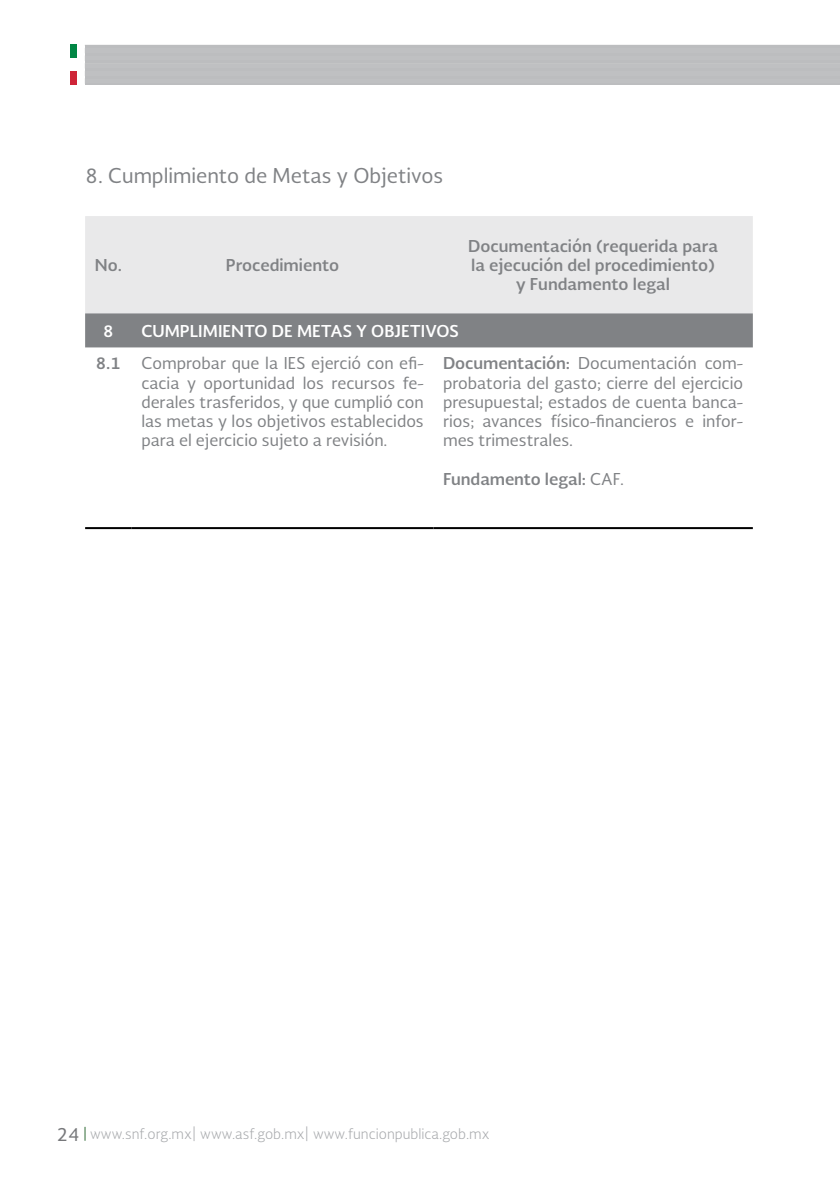
<style>
.page{position:relative;width:840px;height:1191px;background:#fff}
.page>*{position:absolute;margin:0;border:0;box-sizing:border-box;transform-origin:0 0}
.t1{font:20px "Soberana Sans";color:#808285}
.t2{font:16px/19.2px "Soberana Sans";color:#808285;text-align:justify}
.t3{font:700 16px/19.2px "Soberana Sans";color:#808285;text-align:center}
.t4{font:700 16px "Soberana Sans";color:#fff}
.t5{font:300 14px "Soberana Sans";color:#a7a9ac}
.s1{font-weight:700}
.s2{font-weight:400}
.s3{font-weight:400;font-size:18px;color:#77787b}
</style>
<div class="page">
<div style="left:70px;top:45px;width:7px;height:13px;background:#008644"></div>
<div style="left:70px;top:72px;width:7px;height:13px;background:#cf2538"></div>
<svg style="left:85px;top:1126px;width:1px;height:14px"></svg>
<div style="left:85px;top:45px;width:755px;height:40px;background:#bfc0c2"></div>
<div style="left:85px;top:216px;width:667px;height:97px;background:#e9e9ea"></div>
<div style="left:85px;top:313px;width:667px;height:34px;background:#808285"></div>
<hr style="left:85px;top:527px;width:47px;height:2px;background:#000">
<hr style="left:132px;top:527px;width:301px;height:2px;background:#000">
<hr style="left:433px;top:527px;width:319px;height:2px;background:#000">
<p class="t1" style="left:85px;top:163px;width:359px">8. Cumplimiento de Metas y Objetivos</p>
<p class="t3" style="left:95px;top:255px;width:29px">No.</p>
<p class="t3" style="left:226px;top:255px;width:115px">Procedimiento</p>
<p class="t3" style="left:468px;top:235px;width:251px">Documentación (requerida para la ejecución del procedimiento) y Fundamento legal</p>
<p class="t4" style="left:103px;top:320px;width:12px">8</p>
<p class="t4" style="left:141px;top:320px;width:319px">CUMPLIMIENTO DE METAS Y OBJETIVOS</p>
<p class="t3" style="left:96px;top:353px;width:27px">8.1</p>
<p class="t2" style="left:141px;top:353px;width:284px">Comprobar que la IES ejerció con efi&shy;cacia y oportunidad los recursos fe&shy;derales trasferidos, y que cumplió con las metas y los objetivos establecidos para el ejercicio sujeto a revisión.</p>
<p class="t2" style="left:443px;top:353px;width:301px"><span class="s1">Documentación:</span> Documentación com&shy;probatoria del gasto; cierre del ejercicio presupuestal; estados de cuenta banca&shy;rios; avances físico-financieros e infor&shy;mes trimestrales.</p>
<p class="t3" style="left:443px;top:468px;width:182px">Fundamento legal: <span class="s2">CAF.</span></p>
<p class="t5" style="left:56px;top:1125px;width:434px"><span class="s3">24</span> www.snf.org.mx| www.asf.gob.mx| www.funcionpublica.gob.mx</p>
</div>
